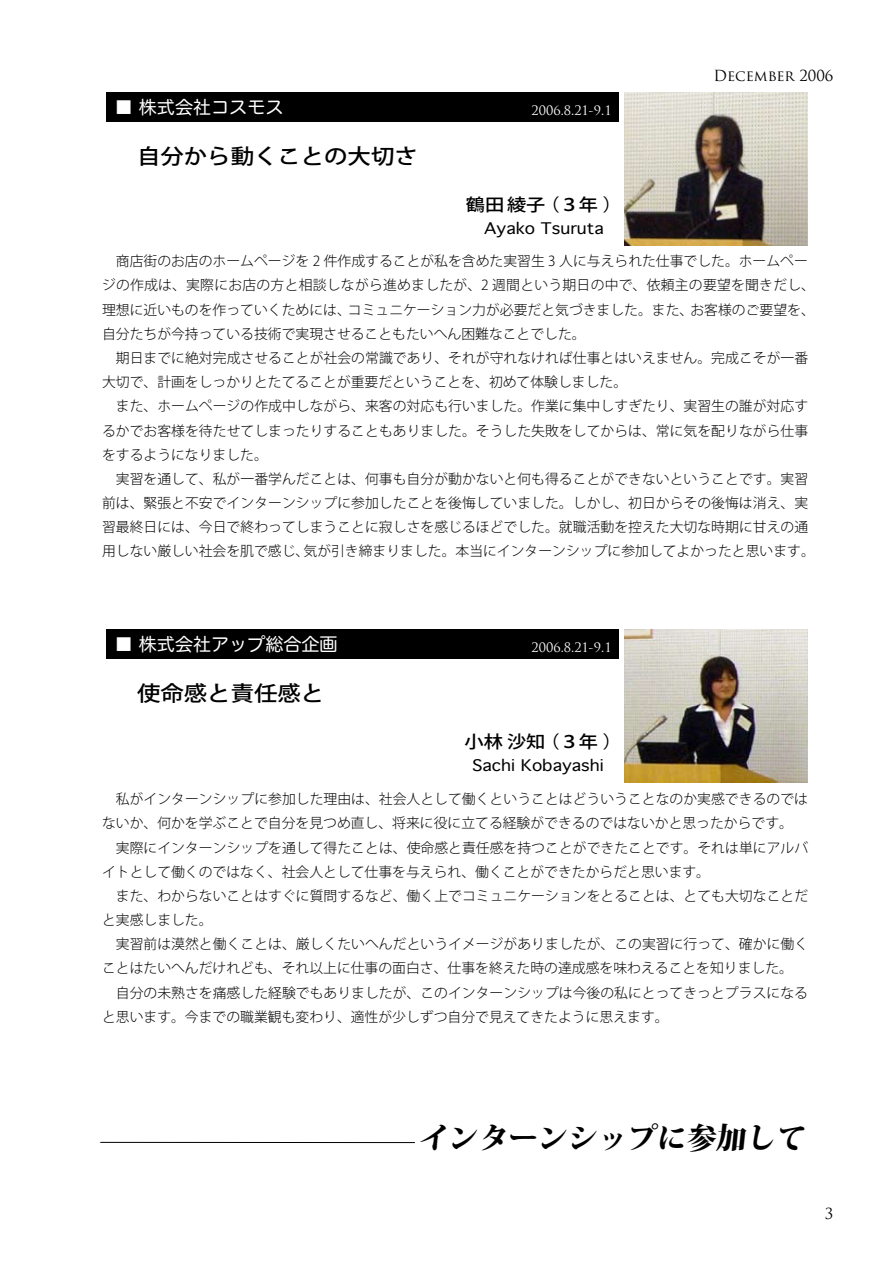
<style>
.page{position:relative;width:893px;height:1263px;background:#fff}
.page>*{position:absolute;margin:0;border:0;box-sizing:border-box;transform-origin:0 0}
.t1{font:800 29.7px "Koz Min Pro";color:#000}
.t2{font:500 21px "Koz Go Pro";color:#000;scale:1.11 1}
.t3{font:18px "Hira Maru Pro W4";color:#fff}
.t4{font:500 17.25px "Koz Go Pro";color:#000;scale:1.11 1}
.t5{font:15.3px "Geneva";color:#000;scale:1.11 1}
.t6{font:14.85px "Trajan Pro";color:#000}
.t7{font:300 13.8px/24.2px "Koz Go Pro";color:#000}
.t8{font:12.75px "Trajan Pro";color:#fff}
</style>
<div class="page">
<div style="left:106px;top:92px;width:513px;height:30px;background:#000"></div>
<img style="left:624px;top:92px;width:183px;height:154px">
<div style="left:106px;top:629px;width:513px;height:30px;background:#000"></div>
<img style="left:624px;top:629px;width:183px;height:153px">
<hr style="left:100px;top:1142px;width:315px;height:1px;background:#000">
<h3 class="t3" style="left:115px;top:92px;width:170px">■ 株式会社コスモス</h3>
<p class="t8" style="left:531px;top:103px;width:79px">2006.8.21-9.1</p>
<h2 class="t2" style="left:137px;top:143px;width:254px">自分から動くことの大切さ</h2>
<p class="t4" style="left:466px;top:194px;width:142px">鶴田綾子（３年）</p>
<p class="t5" style="left:484px;top:219px;width:109px">Ayako Tsuruta</p>
<p class="t6" style="left:713px;top:66px;width:121px">December 2006</p>
<p class="t7" style="left:102px;top:249px;width:714px">　商店街のお店のホームページを 2 件作成することが私を含めた実習生 3 人に与えられた仕事でした。ホームページの作成は、実際にお店の方と相談しながら進めましたが、2 週間という期日の中で、依頼主の要望を聞きだし、理想に近いものを作っていくためには、コミュニケーション力が必要だと気づきました。また、お客様のご要望を、自分たちが今持っている技術で実現させることもたいへん困難なことでした。<br>　期日までに絶対完成させることが社会の常識であり、それが守れなければ仕事とはいえません。完成こそが一番大切で、計画をしっかりとたてることが重要だということを、初めて体験しました。<br>　また、ホームページの作成中しながら、来客の対応も行いました。作業に集中しすぎたり、実習生の誰が対応するかでお客様を待たせてしまったりすることもありました。そうした失敗をしてからは、常に気を配りながら仕事をするようになりました。<br>　実習を通して、私が一番学んだことは、何事も自分が動かないと何も得ることができないということです。実習前は、緊張と不安でインターンシップに参加したことを後悔していました。しかし、初日からその後悔は消え、実習最終日には、今日で終わってしまうことに寂しさを感じるほどでした。就職活動を控えた大切な時期に甘えの通用しない厳しい社会を肌で感じ、気が引き締まりました。本当にインターンシップに参加してよかったと思います。</p>
<h3 class="t3" style="left:115px;top:629px;width:224px">■ 株式会社アップ総合企画</h3>
<p class="t8" style="left:531px;top:639px;width:79px">2006.8.21-9.1</p>
<h2 class="t2" style="left:137px;top:680px;width:170px">使命感と責任感と</h2>
<p class="t4" style="left:465px;top:730px;width:143px">小林 沙知（３年）</p>
<p class="t5" style="left:472px;top:756px;width:120px">Sachi Kobayashi</p>
<p class="t7" style="left:102px;top:787px;width:708px">　私がインターンシップに参加した理由は、社会人として働くということはどういうことなのか実感できるのではないか、何かを学ぶことで自分を見つめ直し、将来に役に立てる経験ができるのではないかと思ったからです。　実際にインターンシップを通して得たことは、使命感と責任感を持つことができたことです。それは単にアルバイトとして働くのではなく、社会人として仕事を与えられ、働くことができたからだと思います。<br>　また、わからないことはすぐに質問するなど、働く上でコミュニケーションをとることは、とても大切なことだと実感しました。<br>　実習前は漠然と働くことは、厳しくたいへんだというイメージがありましたが、この実習に行って、確かに働くことはたいへんだけれども、それ以上に仕事の面白さ、仕事を終えた時の達成感を味わえることを知りました。　自分の未熟さを痛感した経験でもありましたが、このインターンシップは今後の私にとってきっとプラスになると思います。今までの職業観も変わり、適性が少しずつ自分で見えてきたように思えます。</p>
<h1 class="t1" style="left:418px;top:1116px;width:393px">インターンシップに参加して</h1>
</div>
